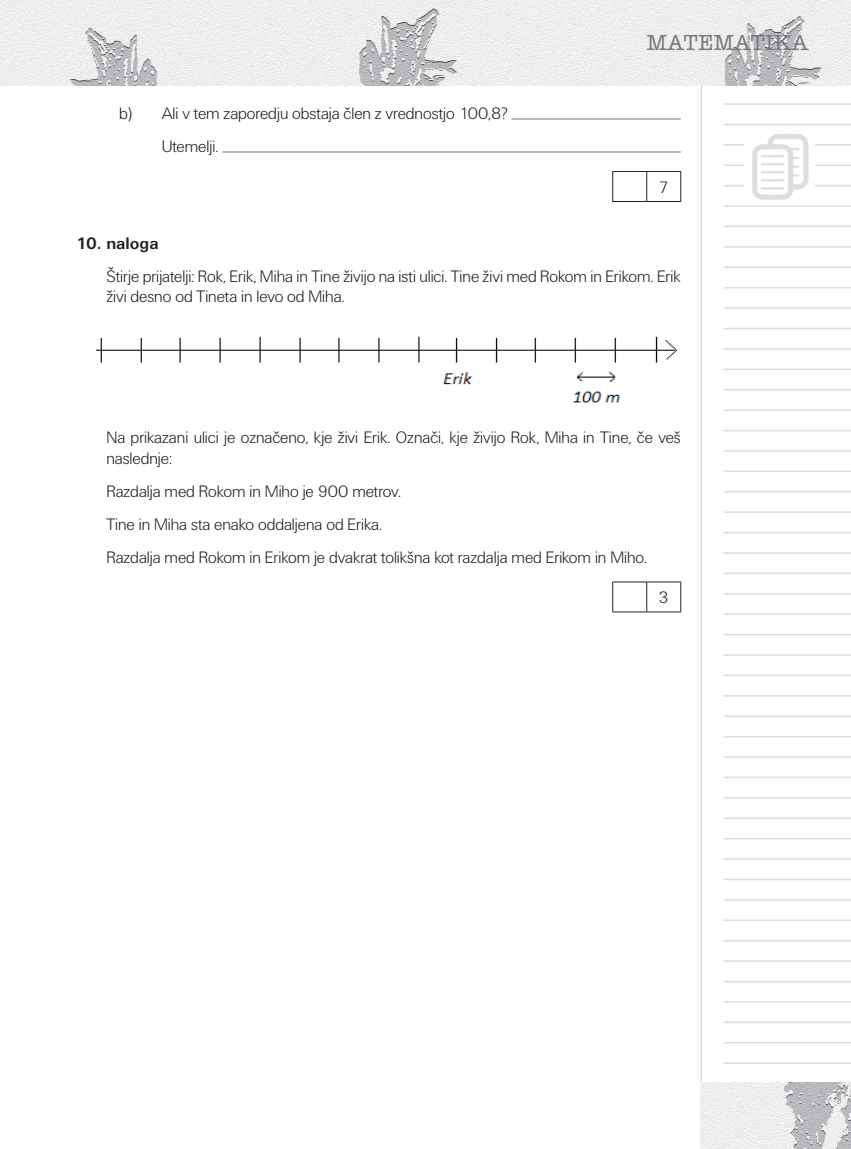
<style>
.page{position:relative;width:851px;height:1149px;background:#fff}
.page>*{position:absolute;margin:0;border:0;box-sizing:border-box;transform-origin:0 0}
.t1{font:500 22.5px "American Typ Itc DEE";color:#76787b}
.t2{font:17.25px/33px "Unitus DEE Ligh";color:#231f20}
.t3{font:700 17.25px "Unitus TEE";color:#231f20}
</style>
<div class="page">
<svg style="left:700px;top:85px;width:150px;height:1063px"></svg>
<img style="left:701px;top:1082px;width:149px;height:66px">
<hr style="left:723px;top:246px;width:127px;height:1px;background:#dcdddf">
<hr style="left:723px;top:266px;width:127px;height:2px;background:#dcdddf">
<hr style="left:723px;top:287px;width:127px;height:1px;background:#dcdddf">
<hr style="left:723px;top:307px;width:127px;height:2px;background:#dcdddf">
<hr style="left:723px;top:327px;width:127px;height:2px;background:#dcdddf">
<hr style="left:723px;top:348px;width:127px;height:1px;background:#dcdddf">
<hr style="left:723px;top:368px;width:127px;height:2px;background:#dcdddf">
<hr style="left:723px;top:389px;width:127px;height:1px;background:#dcdddf">
<hr style="left:723px;top:409px;width:127px;height:2px;background:#dcdddf">
<hr style="left:723px;top:429px;width:127px;height:2px;background:#dcdddf">
<hr style="left:723px;top:450px;width:127px;height:1px;background:#dcdddf">
<hr style="left:723px;top:470px;width:127px;height:2px;background:#dcdddf">
<hr style="left:723px;top:491px;width:127px;height:1px;background:#dcdddf">
<hr style="left:723px;top:511px;width:127px;height:2px;background:#dcdddf">
<hr style="left:723px;top:531px;width:127px;height:2px;background:#dcdddf">
<hr style="left:723px;top:552px;width:127px;height:1px;background:#dcdddf">
<hr style="left:723px;top:572px;width:127px;height:2px;background:#dcdddf">
<hr style="left:723px;top:593px;width:127px;height:1px;background:#dcdddf">
<hr style="left:723px;top:613px;width:127px;height:1px;background:#dcdddf">
<hr style="left:723px;top:633px;width:127px;height:2px;background:#dcdddf">
<hr style="left:723px;top:654px;width:127px;height:1px;background:#dcdddf">
<hr style="left:723px;top:674px;width:127px;height:2px;background:#dcdddf">
<hr style="left:723px;top:695px;width:127px;height:1px;background:#dcdddf">
<hr style="left:723px;top:715px;width:127px;height:1px;background:#dcdddf">
<hr style="left:723px;top:735px;width:127px;height:2px;background:#dcdddf">
<hr style="left:723px;top:756px;width:127px;height:1px;background:#dcdddf">
<hr style="left:723px;top:776px;width:127px;height:2px;background:#dcdddf">
<hr style="left:723px;top:796px;width:127px;height:2px;background:#dcdddf">
<hr style="left:723px;top:817px;width:127px;height:1px;background:#dcdddf">
<hr style="left:723px;top:837px;width:127px;height:2px;background:#dcdddf">
<hr style="left:723px;top:858px;width:127px;height:1px;background:#dcdddf">
<hr style="left:723px;top:878px;width:127px;height:2px;background:#dcdddf">
<hr style="left:723px;top:898px;width:127px;height:2px;background:#dcdddf">
<hr style="left:723px;top:919px;width:127px;height:1px;background:#dcdddf">
<hr style="left:723px;top:939px;width:127px;height:2px;background:#dcdddf">
<hr style="left:723px;top:960px;width:127px;height:1px;background:#dcdddf">
<hr style="left:723px;top:980px;width:127px;height:1px;background:#dcdddf">
<hr style="left:723px;top:1000px;width:127px;height:2px;background:#dcdddf">
<hr style="left:723px;top:1021px;width:127px;height:1px;background:#dcdddf">
<hr style="left:723px;top:1041px;width:127px;height:2px;background:#dcdddf">
<hr style="left:723px;top:1062px;width:127px;height:1px;background:#dcdddf">
<div style="left:744px;top:128px;width:70px;height:76px;background:#fff"></div>
<svg style="left:752px;top:134px;width:56px;height:66px"></svg>
<hr style="left:760px;top:155px;width:24px;height:2px;background:#dcdddf">
<hr style="left:760px;top:163px;width:24px;height:2px;background:#dcdddf">
<hr style="left:760px;top:171px;width:24px;height:2px;background:#dcdddf">
<hr style="left:760px;top:179px;width:24px;height:2px;background:#dcdddf">
<hr style="left:760px;top:187px;width:24px;height:2px;background:#dcdddf">
<img style="left:0;top:0;width:850px;height:85px">
<hr style="left:511px;top:118px;width:169px;height:1px;background:#76787b">
<hr style="left:222px;top:151px;width:458px;height:1px;background:#76787b">
<hr style="left:612px;top:171px;width:34px;height:1px;background:#231f20">
<svg style="left:612px;top:172px;width:1px;height:29px"></svg>
<hr style="left:646px;top:171px;width:35px;height:1px;background:#231f20">
<svg style="left:646px;top:172px;width:1px;height:29px"></svg>
<svg style="left:680px;top:172px;width:1px;height:29px"></svg>
<hr style="left:612px;top:201px;width:34px;height:1px;background:#231f20">
<hr style="left:646px;top:201px;width:35px;height:1px;background:#231f20">
<img style="left:95px;top:336px;width:583px;height:67px">
<hr style="left:612px;top:581px;width:34px;height:1px;background:#231f20">
<svg style="left:612px;top:582px;width:1px;height:29px"></svg>
<hr style="left:646px;top:581px;width:35px;height:1px;background:#231f20">
<svg style="left:646px;top:582px;width:1px;height:29px"></svg>
<svg style="left:680px;top:582px;width:1px;height:29px"></svg>
<hr style="left:612px;top:611px;width:34px;height:1px;background:#231f20">
<hr style="left:646px;top:611px;width:35px;height:1px;background:#231f20">
<p class="t2" style="left:162px;top:97px;width:347px;text-indent:-43px">b) Ali v tem zaporedju obstaja člen z vrednostjo 100,8?<br>Utemelji.</p>
<h1 class="t1" style="left:646px;top:30px;width:163px">MATEMATIKA</h1>
<p class="t2" style="left:658px;top:171px;width:12px">7</p>
<p class="t3" style="left:77px;top:234px;width:84px">10. naloga</p>
<p class="t2" style="left:106px;top:266px;width:576px;line-height:20.2px">Štirje prijatelji: Rok, Erik, Miha in Tine živijo na isti ulici. Tine živi med Rokom in Erikom. Erik živi desno od Tineta in levo od Miha.</p>
<p class="t2" style="left:106px;top:428px;width:576px;line-height:20.2px">Na prikazani ulici je označeno, kje živi Erik. Označi, kje živijo Rok, Miha in Tine, če veš naslednje:</p>
<p class="t2" style="left:106px;top:475px;width:542px">Razdalja med Rokom in Miho je 900 metrov.<br>Tine in Miha sta enako oddaljena od Erika.<br>Razdalja med Rokom in Erikom je dvakrat tolikšna kot razdalja med Erikom in Miho.</p>
<p class="t2" style="left:658px;top:581px;width:12px">3</p>
</div>
